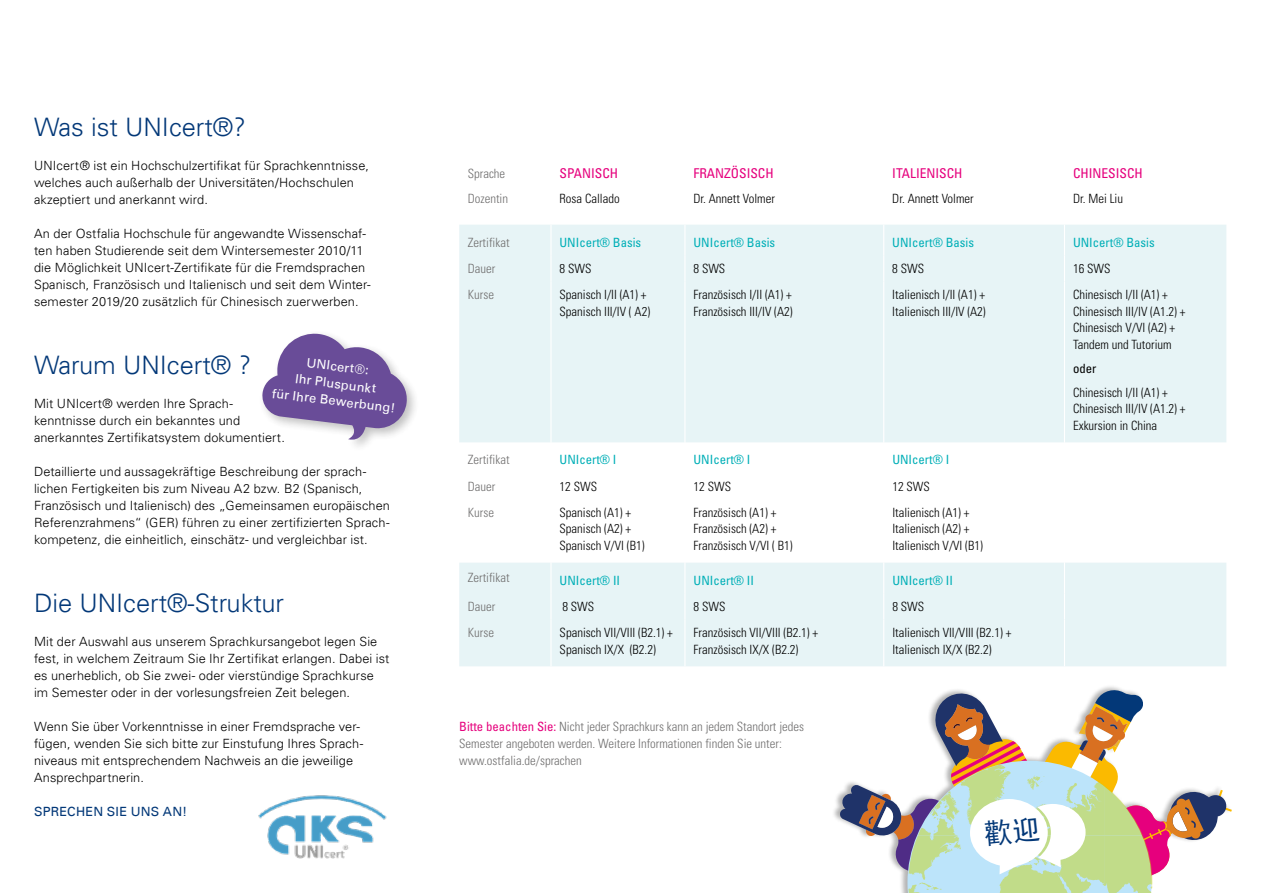
<style>
.page{position:relative;width:1263px;height:893px;background:#fff}
.page>*{position:absolute;margin:0;border:0;box-sizing:border-box;transform-origin:0 0}
.t1{font:300 25.5px "Univers LT";color:#033878}
.t2{font:condensed 13.5px "Univers LT Std";color:#e6007d}
.t3{font:300 12.75px/17px "Univers LT";letter-spacing:.005em;color:#000}
.t4{font:300 condensed 12.75px/16.5px "Univers LT Std";color:#000}
.t5{font:300 condensed 12.75px/17px "Univers LT Std";color:#706f6f}
.t6{font:condensed 12.75px "Univers LT Std";color:#00afb7}
.t7{font:12.75px/17.2px "Univers LT";color:#fff;text-align:center}
.t8{font:12.75px "Univers LT";letter-spacing:.015em;color:#033878}
.t9{font:condensed 12.75px "Univers LT Std";color:#000}
.s1{font-weight:400;color:#e6007d}
</style>
<div class="page">
<svg style="left:459px;top:225px;width:767px;height:441px;fill:#e7f4f6"></svg>
<hr style="left:550px;top:225px;width:2px;height:30px;background:#fff">
<hr style="left:684px;top:225px;width:1px;height:30px;background:#fff">
<hr style="left:883px;top:225px;width:1px;height:30px;background:#fff">
<hr style="left:1064px;top:225px;width:1px;height:30px;background:#fff">
<hr style="left:550px;top:255px;width:2px;height:26px;background:#fff">
<svg style="left:684px;top:255px;width:1px;height:26px"></svg>
<svg style="left:883px;top:255px;width:1px;height:26px"></svg>
<svg style="left:1064px;top:255px;width:1px;height:26px"></svg>
<hr style="left:550px;top:281px;width:2px;height:161px;background:#fff">
<hr style="left:684px;top:281px;width:1px;height:161px;background:#fff">
<hr style="left:883px;top:281px;width:1px;height:161px;background:#fff">
<hr style="left:1064px;top:281px;width:1px;height:161px;background:#fff">
<hr style="left:550px;top:442px;width:2px;height:31px;background:#fff">
<hr style="left:684px;top:442px;width:1px;height:31px;background:#fff">
<hr style="left:883px;top:442px;width:1px;height:31px;background:#fff">
<hr style="left:1064px;top:442px;width:1px;height:31px;background:#fff">
<hr style="left:550px;top:473px;width:2px;height:26px;background:#fff">
<svg style="left:684px;top:473px;width:1px;height:26px"></svg>
<svg style="left:883px;top:473px;width:1px;height:26px"></svg>
<svg style="left:1064px;top:473px;width:1px;height:26px"></svg>
<hr style="left:550px;top:499px;width:2px;height:64px;background:#fff">
<hr style="left:684px;top:499px;width:1px;height:64px;background:#fff">
<hr style="left:883px;top:499px;width:1px;height:64px;background:#fff">
<hr style="left:1064px;top:499px;width:1px;height:64px;background:#fff">
<hr style="left:550px;top:563px;width:2px;height:30px;background:#fff">
<hr style="left:684px;top:563px;width:1px;height:30px;background:#fff">
<hr style="left:883px;top:563px;width:1px;height:30px;background:#fff">
<hr style="left:1064px;top:563px;width:1px;height:30px;background:#fff">
<hr style="left:550px;top:593px;width:2px;height:26px;background:#fff">
<svg style="left:684px;top:593px;width:1px;height:26px"></svg>
<svg style="left:883px;top:593px;width:1px;height:26px"></svg>
<svg style="left:1064px;top:593px;width:1px;height:26px"></svg>
<hr style="left:550px;top:619px;width:2px;height:47px;background:#fff">
<hr style="left:684px;top:619px;width:1px;height:47px;background:#fff">
<hr style="left:883px;top:619px;width:1px;height:47px;background:#fff">
<hr style="left:1064px;top:619px;width:1px;height:47px;background:#fff">
<div style="left:258px;top:329px;width:162px;height:124px;background:#000;opacity:.3"></div>
<svg style="left:261px;top:331px;width:147px;height:111px"></svg>
<img style="left:258px;top:795px;width:129px;height:64px">
<svg style="left:839px;top:688px;width:393px;height:205px"></svg>
<h1 class="t1" style="left:34px;top:112px;width:214px">Was ist UNIcert®?</h1>
<p class="t3" style="left:34px;top:157px;width:336px">UNIcert® ist ein Hochschulzertifikat für Sprachkenntnisse, welches auch außerhalb der Universitäten/Hochschulen akzeptiert und anerkannt wird.</p>
<p class="t3" style="left:34px;top:225px;width:338px">An der Ostfalia Hochschule für angewandte Wissenschaf&shy;ten haben Studierende seit dem Wintersemester 2010/11 die Möglichkeit UNIcert-Zertifikate für die Fremdsprachen Spanisch, Französisch und Italienisch und seit dem Winter&shy;semester 2019/20 zusätzlich für Chinesisch zuerwerben.</p>
<h1 class="t1" style="left:34px;top:350px;width:219px">Warum UNIcert® ?</h1>
<p class="t3" style="left:34px;top:395px;width:252px">Mit UNIcert® werden Ihre Sprach&shy;kenntnisse durch ein bekanntes und anerkanntes Zertifikatsystem dokumentiert.</p>
<p class="t3" style="left:34px;top:463px;width:357px">Detaillierte und aussagekräftige Beschreibung der sprach&shy;lichen Fertigkeiten bis zum Niveau A2 bzw. B2 (Spanisch, Französisch und Italienisch) des „Gemeinsamen europäischen Referenzrahmens“ (GER) führen zu einer zertifizierten Sprach&shy;kompetenz, die einheitlich, einschätz- und vergleichbar ist.</p>
<p class="t7" style="left:277px;top:350px;width:126px;rotate:7deg">UNIcert®:<br>Ihr Pluspunkt<br>für Ihre Bewerbung!</p>
<h1 class="t1" style="left:34px;top:588px;width:252px">Die UNIcert®-Struktur</h1>
<p class="t3" style="left:34px;top:633px;width:357px">Mit der Auswahl aus unserem Sprachkursangebot legen Sie fest, in welchem Zeitraum Sie Ihr Zertifikat erlangen. Dabei ist es unerheblich, ob Sie zwei- oder vierstündige Sprachkurse im Semester oder in der vorlesungsfreien Zeit belegen.</p>
<p class="t3" style="left:34px;top:718px;width:331px">Wenn Sie über Vorkenntnisse in einer Fremdsprache ver&shy;fügen, wenden Sie sich bitte zur Einstufung Ihres Sprach&shy;niveaus mit entsprechendem Nachweis an die jeweilige Ansprechpartnerin.</p>
<p class="t8" style="left:34px;top:804px;width:155px">SPRECHEN SIE UNS AN!</p>
<p class="t5" style="left:468px;top:165px;width:39px">Sprache</p>
<p class="t2" style="left:559px;top:165px;width:60px">SPANISCH</p>
<p class="t2" style="left:693px;top:165px;width:82px">FRANZÖSISCH</p>
<p class="t2" style="left:892px;top:165px;width:72px">ITALIENISCH</p>
<p class="t2" style="left:1073px;top:165px;width:71px">CHINESISCH</p>
<p class="t5" style="left:468px;top:190px;width:42px">Dozentin</p>
<p class="t4" style="left:559px;top:191px;width:62px">Rosa Callado</p>
<p class="t4" style="left:693px;top:191px;width:83px">Dr. Annett Volmer</p>
<p class="t4" style="left:892px;top:191px;width:83px">Dr. Annett Volmer</p>
<p class="t4" style="left:1073px;top:191px;width:52px">Dr. Mei Liu</p>
<p class="t5" style="left:468px;top:234px;width:43px">Zertifikat</p>
<p class="t6" style="left:559px;top:234px;width:83px">UNIcert® Basis</p>
<p class="t6" style="left:693px;top:234px;width:83px">UNIcert® Basis</p>
<p class="t6" style="left:892px;top:234px;width:83px">UNIcert® Basis</p>
<p class="t6" style="left:1073px;top:234px;width:83px">UNIcert® Basis</p>
<p class="t5" style="left:468px;top:260px;width:29px">Dauer</p>
<p class="t4" style="left:559px;top:260px;width:33px">8 SWS</p>
<p class="t4" style="left:693px;top:260px;width:33px">8 SWS</p>
<p class="t4" style="left:892px;top:260px;width:33px">8 SWS</p>
<p class="t4" style="left:1073px;top:260px;width:39px">16 SWS</p>
<p class="t5" style="left:468px;top:286px;width:28px">Kurse</p>
<p class="t4" style="left:559px;top:286px;width:92px">Spanisch I/II (A1) +<br>Spanisch III/IV ( A2)</p>
<p class="t4" style="left:693px;top:286px;width:101px">Französisch I/II (A1) +<br>Französisch III/IV (A2)</p>
<p class="t4" style="left:892px;top:286px;width:95px">Italienisch I/II (A1) +<br>Italienisch III/IV (A2)</p>
<p class="t4" style="left:1073px;top:286px;width:114px">Chinesisch I/II (A1) +<br>Chinesisch III/IV (A1.2) +<br>Chinesisch V/VI (A2) +<br>Tandem und Tutorium</p>
<p class="t9" style="left:1073px;top:360px;width:25px">oder</p>
<p class="t4" style="left:1073px;top:384px;width:114px">Chinesisch I/II (A1) +<br>Chinesisch III/IV (A1.2) +<br>Exkursion in China</p>
<p class="t5" style="left:468px;top:451px;width:43px">Zertifikat</p>
<p class="t6" style="left:560px;top:452px;width:58px">UNIcert® I</p>
<p class="t6" style="left:693px;top:452px;width:58px">UNIcert® I</p>
<p class="t6" style="left:892px;top:452px;width:58px">UNIcert® I</p>
<p class="t5" style="left:468px;top:478px;width:29px">Dauer</p>
<p class="t4" style="left:560px;top:478px;width:39px">12 SWS</p>
<p class="t4" style="left:693px;top:478px;width:39px">12 SWS</p>
<p class="t4" style="left:892px;top:478px;width:39px">12 SWS</p>
<p class="t5" style="left:468px;top:504px;width:28px">Kurse</p>
<p class="t4" style="left:560px;top:504px;width:86px">Spanisch (A1) +<br>Spanisch (A2) +<br>Spanisch V/VI (B1)</p>
<p class="t4" style="left:693px;top:504px;width:101px">Französisch (A1) +<br>Französisch (A2) +<br>Französisch V/VI ( B1)</p>
<p class="t4" style="left:892px;top:504px;width:92px">Italienisch (A1) +<br>Italienisch (A2) +<br>Italienisch V/VI (B1)</p>
<p class="t5" style="left:468px;top:569px;width:43px">Zertifikat</p>
<p class="t6" style="left:560px;top:572px;width:62px">UNIcert® II</p>
<p class="t6" style="left:693px;top:572px;width:62px">UNIcert® II</p>
<p class="t6" style="left:892px;top:572px;width:62px">UNIcert® II</p>
<p class="t5" style="left:468px;top:598px;width:29px">Dauer</p>
<p class="t4" style="left:562px;top:598px;width:33px">8 SWS</p>
<p class="t4" style="left:693px;top:598px;width:33px">8 SWS</p>
<p class="t4" style="left:892px;top:598px;width:33px">8 SWS</p>
<p class="t5" style="left:468px;top:624px;width:28px">Kurse</p>
<p class="t4" style="left:560px;top:624px;width:115px">Spanisch VII/VIII (B2.1) +<br>Spanisch IX/X (B2.2)</p>
<p class="t4" style="left:694px;top:624px;width:126px">Französisch VII/VIII (B2.1) +<br>Französisch IX/X (B2.2)</p>
<p class="t4" style="left:892px;top:624px;width:120px">Italienisch VII/VIII (B2.1) +<br>Italienisch IX/X (B2.2)</p>
<p class="t5" style="left:459px;top:718px;width:346px"><span class="s1">Bitte beachten Sie:</span> Nicht jeder Sprachkurs kann an jedem Standort jedes<br>Semester angeboten werden. Weitere Informationen finden Sie unter: www.ostfalia.de/sprachen</p>
</div>
